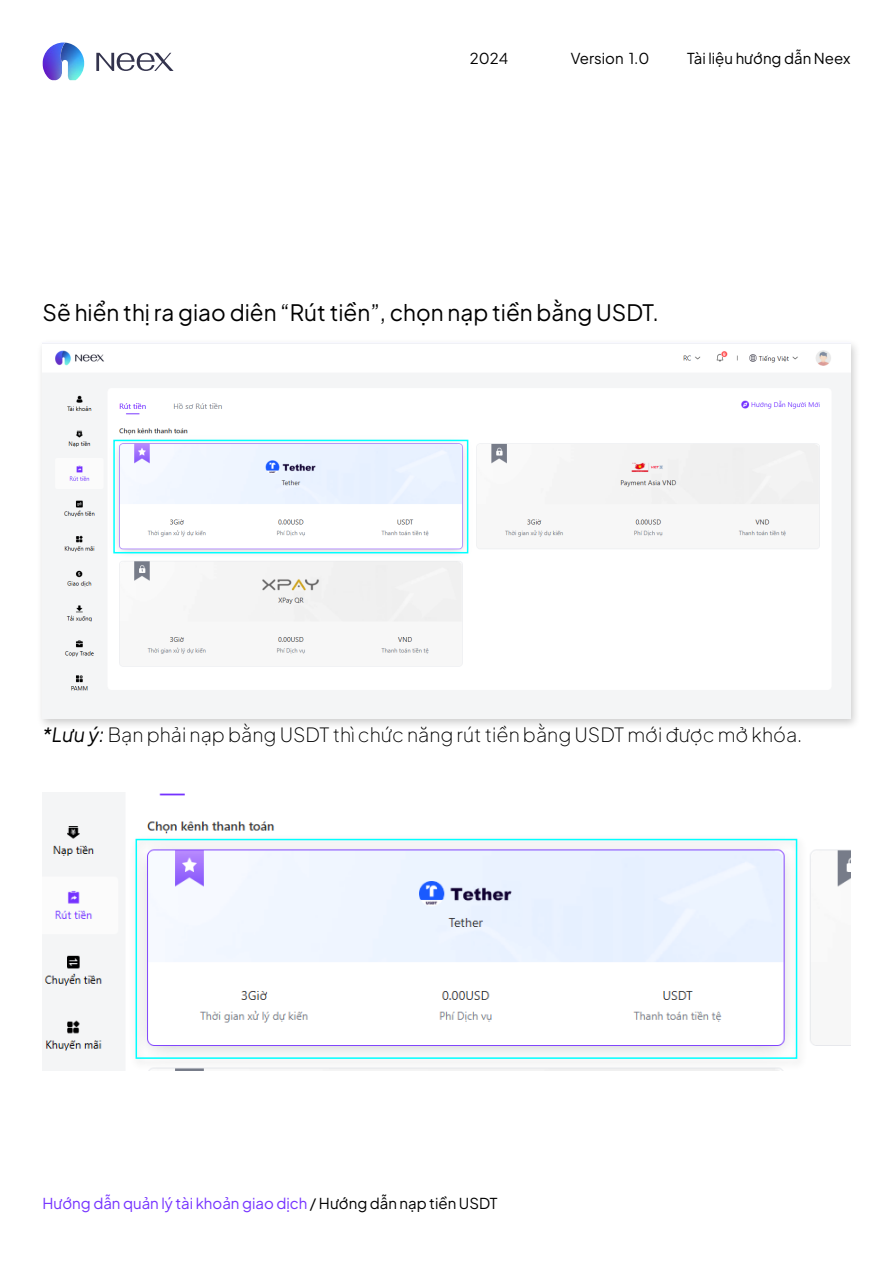
<style>
.page{position:relative;width:893px;height:1263px;background:#fff}
.page>*{position:absolute;margin:0;border:0;box-sizing:border-box;transform-origin:0 0}
.t1{font:22.5px "Plus Jakarta Sans";color:#000}
.t2{font:200 19.5px "Plus Jakarta Sans";color:#000}
.t3{font:15px "Plus Jakarta Sans";color:#7532ff}
.t4{font:15px "Plus Jakarta Sans";color:#000}
.s1{font-weight:400;font-style:italic}
.s2{color:#000}
</style>
<div class="page">
<img style="left:43px;top:43px;width:16px;height:37px">
<img style="left:59px;top:43px;width:25px;height:37px">
<svg style="left:96px;top:53px;width:78px;height:18px"></svg>
<div style="left:36px;top:338px;width:825px;height:392px;background:#000;opacity:.2"></div>
<img style="left:43px;top:342px;width:807px;height:377px">
<img style="left:43px;top:792px;width:807px;height:278px">
<div style="left:113px;top:440px;width:355px;height:113px;border:2px solid #0ff"></div>
<div style="left:129px;top:834px;width:679px;height:237px;background:#000;opacity:.2"></div>
<div style="left:136px;top:839px;width:661px;height:220px;border:2px solid #0ff"></div>
<p class="t4" style="left:470px;top:46px;width:40px">2024</p>
<p class="t4" style="left:571px;top:46px;width:80px">Version 1.0</p>
<p class="t4" style="left:687px;top:46px;width:165px">Tài liệu hướng dẫn Neex</p>
<p class="t1" style="left:43px;top:294px;width:618px">Sẽ hiển thị ra giao diên “Rút tiền”, chọn nạp tiền bằng USDT.</p>
<p class="t2" style="left:43px;top:719px;width:761px"><span class="s1">*Lưu ý:</span> Bạn phải nạp bằng USDT thì chức năng rút tiền bằng USDT mới được mở khóa.</p>
<p class="t3" style="left:43px;top:1191px;width:456px">Hướng dẫn quản lý tài khoản giao dịch <span class="s2">/ Hướng dẫn nạp tiền USDT</span></p>
</div>
